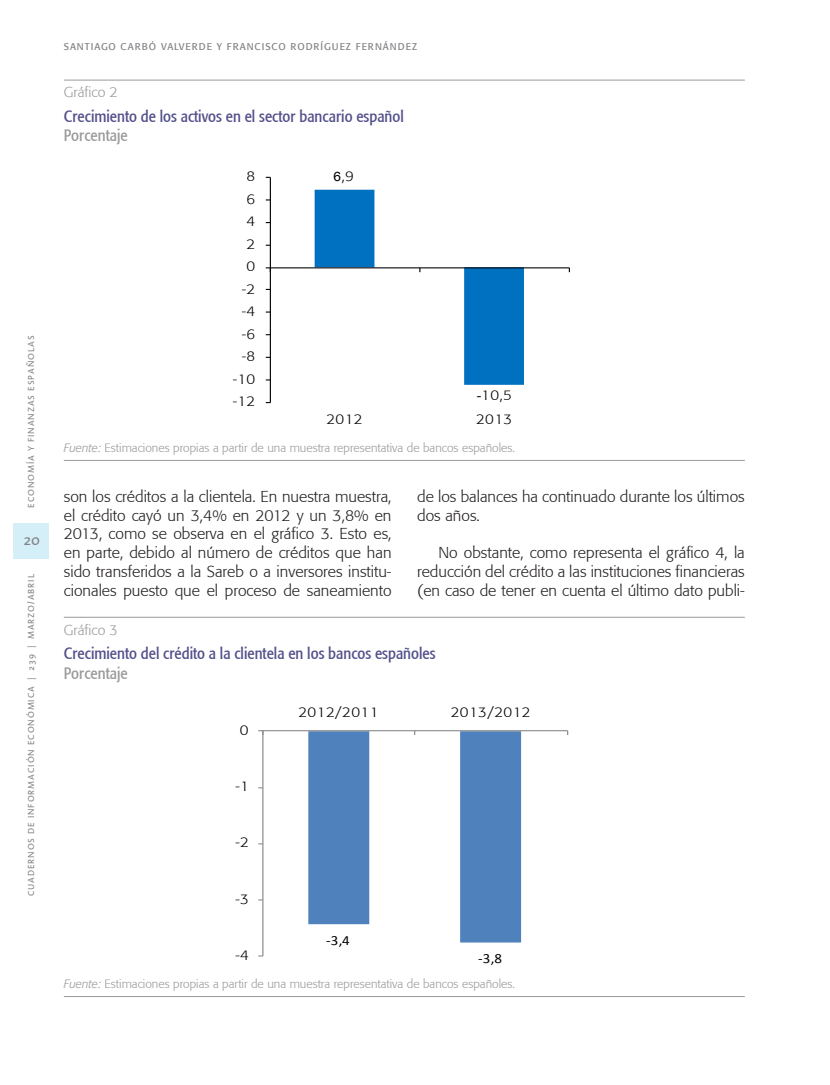
<style>
.page{position:relative;width:830px;height:1085px;background:#fff}
.page>*{position:absolute;margin:0;border:0;box-sizing:border-box;transform-origin:0 0}
._013-Cuadro-Grafico{font:condensed 16.5px "Formata";color:#524f8a}
._013-Cuadro-Grafico-2{font:condensed 16.5px "Formata";color:#9b9a99}
._006_-_Texto_General{font:300 15.75px/18.9px "Formata";color:#231f20;text-align:justify}
.t1{font:15px "Linotype Aroma";color:#808285}
._012-Tabla-Cuadro-Gr{font:300 14.25px "Formata";color:#9b9a99}
.t2{font:300 13.95px "Formata";letter-spacing:.03em;color:#000;scale:1.07 1}
.t3{font:13.95px "Calibri";color:#000;scale:1.07 1}
._017-Tabla-Cuadro-Gr{font:300 12px "Formata";color:#9b9a99}
.t4{font:9.75px "Formata";letter-spacing:.1em;color:#808285}
.t5{font:9px "Linotype Aroma";letter-spacing:.1em;color:#808285}
.s1{font-family:"Arial";font-weight:400;font-size:12.9px}
.s2{font-style:italic}
</style>
<div class="page">
<div style="left:14px;top:523px;width:35px;height:35px;background:#d5eff8"></div>
<svg style="left:314px;top:190px;width:209px;height:195px"></svg>
<hr style="left:270px;top:177px;width:1px;height:225px;background:#000">
<hr style="left:270px;top:267px;width:299px;height:1px;background:#000">
<svg style="left:265px;top:267px;width:5px;height:5px"></svg>
<hr style="left:64px;top:80px;width:680px;height:1px;background:#9b9a99">
<hr style="left:64px;top:460px;width:680px;height:1px;background:#9b9a99">
<svg style="left:308px;top:731px;width:213px;height:211px;fill:#4f81bd"></svg>
<hr style="left:262px;top:730px;width:1px;height:225px;background:#868686">
<hr style="left:263px;top:730px;width:304px;height:1px;background:#868686">
<svg style="left:258px;top:730px;width:5px;height:5px"></svg>
<hr style="left:64px;top:616px;width:680px;height:1px;background:#9b9a99">
<hr style="left:64px;top:995px;width:680px;height:1px;background:#9b9a99">
<p class="t5" style="left:25px;top:508px;width:174px;rotate:-90deg">ECONOMÍA Y FINANZAS ESPAÑOLAS</p>
<p class="t1" style="left:23px;top:530px;width:18px">20</p>
<p class="t5" style="left:25px;top:896px;width:323px;rotate:-90deg">CUADERNOS DE INFORMACIÓN ECONÓMICA | 239 | MARZO/ABRIL</p>
<p class="t4" style="left:64px;top:40px;width:354px">SANTIAGO CARBÓ VALVERDE Y FRANCISCO RODRÍGUEZ FERNÁNDEZ</p>
<p class="_012-Tabla-Cuadro-Gr" style="left:64px;top:84px;width:56px">Gráfico 2</p>
<p class="_013-Cuadro-Grafico" style="left:64px;top:106px;width:341px">Crecimiento de los activos en el sector bancario español</p>
<p class="_013-Cuadro-Grafico-2" style="left:64px;top:126px;width:65px">Porcentaje</p>
<p class="t2" style="left:246px;top:168px;width:10px">8</p>
<p class="t2" style="left:246px;top:191px;width:10px">6</p>
<p class="t2" style="left:246px;top:213px;width:10px">4</p>
<p class="t2" style="left:246px;top:235px;width:10px">2</p>
<p class="t2" style="left:246px;top:258px;width:10px">0</p>
<p class="t2" style="left:242px;top:280px;width:14px">-2</p>
<p class="t2" style="left:242px;top:303px;width:14px">-4</p>
<p class="t2" style="left:242px;top:325px;width:14px">-6</p>
<p class="t2" style="left:242px;top:348px;width:14px">-8</p>
<p class="t2" style="left:233px;top:370px;width:23px">-10</p>
<p class="t2" style="left:233px;top:393px;width:23px">-12</p>
<p class="t2" style="left:333px;top:168px;width:20px"><span class="s1">6</span>,9</p>
<p class="t2" style="left:476px;top:387px;width:34px"><span class="s1">-</span>10,5</p>
<p class="t2" style="left:326px;top:411px;width:35px">2012</p>
<p class="t2" style="left:476px;top:411px;width:35px">2013</p>
<p class="_017-Tabla-Cuadro-Gr" style="left:64px;top:440px;width:452px"><span class="s2">Fuente:</span> Estimaciones propias a partir de una muestra representativa de bancos españoles.</p>
<p class="_006_-_Texto_General" style="left:64px;top:486px;width:329px">son los créditos a la clientela. En nuestra muestra, el crédito cayó un 3,4% en 2012 y un 3,8% en 2013, como se observa en el gráfico 3. Esto es, en parte, debido al número de créditos que han sido transferidos a la Sareb o a inversores institu&shy;cionales puesto que el proceso de saneamiento</p>
<p class="_006_-_Texto_General" style="left:417px;top:486px;width:329px">de los balances ha continuado durante los últimos dos años.</p>
<p class="_006_-_Texto_General" style="left:417px;top:543px;width:329px;text-indent:21px">No obstante, como representa el gráfico 4, la reducción del crédito a las instituciones financieras (en caso de tener en cuenta el último dato publi-</p>
<p class="_012-Tabla-Cuadro-Gr" style="left:64px;top:621px;width:56px">Gráfico 3</p>
<p class="_013-Cuadro-Grafico" style="left:64px;top:643px;width:373px">Crecimiento del crédito a la clientela en los bancos españoles</p>
<p class="_013-Cuadro-Grafico-2" style="left:64px;top:663px;width:65px">Porcentaje</p>
<p class="t2" style="left:240px;top:721px;width:10px">0</p>
<p class="t2" style="left:235px;top:777px;width:14px">-1</p>
<p class="t2" style="left:235px;top:834px;width:14px">-2</p>
<p class="t2" style="left:235px;top:890px;width:14px">-3</p>
<p class="t2" style="left:298px;top:703px;width:76px">2012/2011</p>
<p class="t2" style="left:450px;top:703px;width:76px">2013/2012</p>
<p class="t3" style="left:326px;top:931px;width:24px">-3,4</p>
<p class="t2" style="left:235px;top:946px;width:14px">-4</p>
<p class="t3" style="left:478px;top:949px;width:24px">-3,8</p>
<p class="_017-Tabla-Cuadro-Gr" style="left:64px;top:976px;width:452px"><span class="s2">Fuente:</span> Estimaciones propias a partir de una muestra representativa de bancos españoles.</p>
</div>
